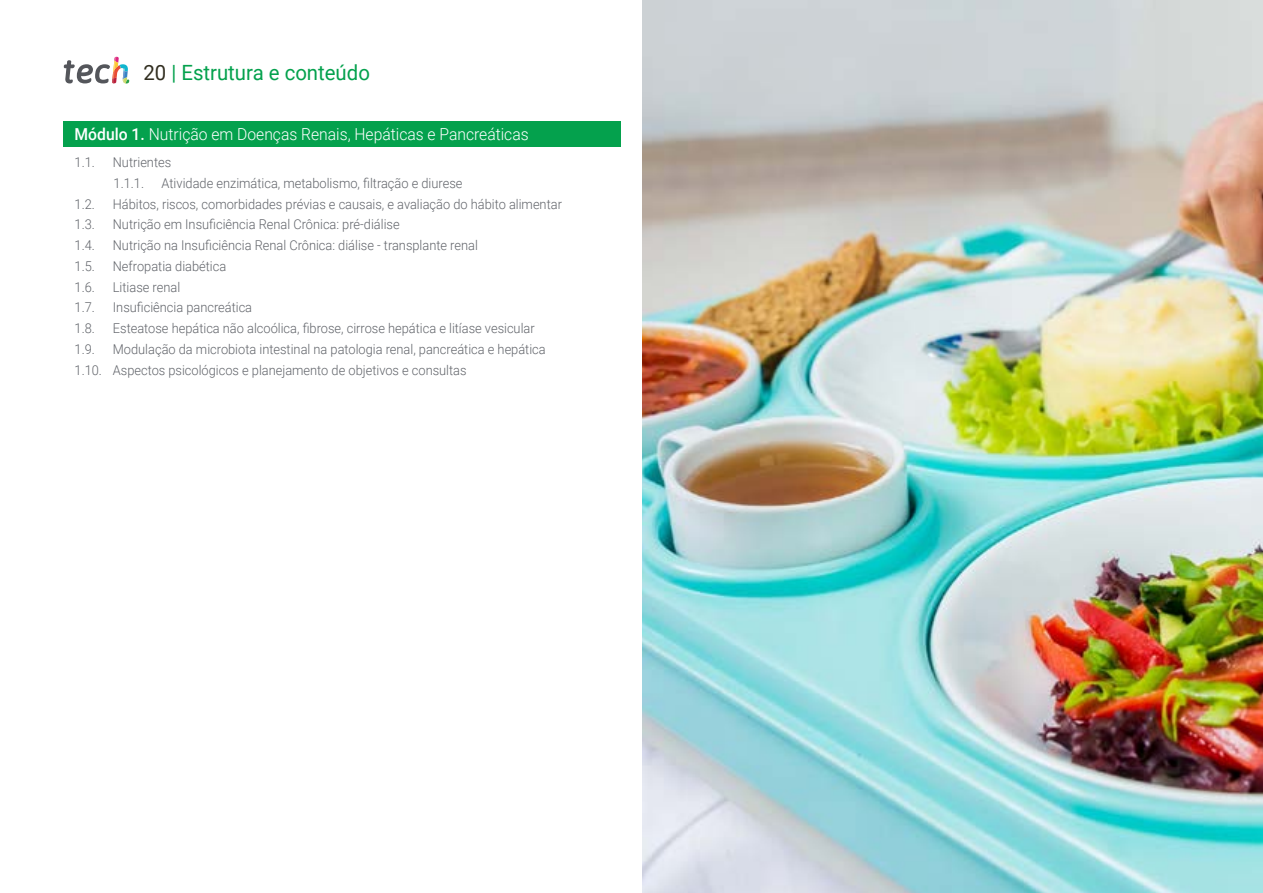
<style>
.page{position:relative;width:1263px;height:893px;background:#fff}
.page>*{position:absolute;margin:0;border:0;box-sizing:border-box;transform-origin:0 0}
.t1{font:21px "Roboto";color:#04a14d}
.t2{font:300 16.5px "Roboto";color:#fff;scale:.95 1}
.t3{font:300 13.5px/20.7px "Roboto";color:#61646a;scale:.95 1}
.s1{color:#312e20}
.s2{font-weight:500}
</style>
<div class="page">
<div style="left:64px;top:121px;width:557px;height:25px;background:#04a14d"></div>
<img style="left:642px;top:0;width:621px;height:893px">
<svg style="left:64px;top:57px;width:65px;height:27px"></svg>
<h1 class="t1" style="left:144px;top:57px;width:228px"><span class="s1">20</span> | Estrutura e conteúdo</h1>
<p class="t2" style="left:75px;top:123px;width:479px"><span class="s2">Módulo 1.</span> Nutrição em Doenças Renais, Hepáticas e Pancreáticas</p>
<p class="t3" style="left:75px;top:151px;width:23px">1.1.</p>
<p class="t3" style="left:113px;top:151px;width:63px">Nutrientes<br>1.1.1.</p>
<p class="t3" style="left:162px;top:172px;width:318px">Atividade enzimática, metabolismo, filtração e diurese</p>
<p class="t3" style="left:75px;top:193px;width:23px">1.2.</p>
<p class="t3" style="left:113px;top:193px;width:474px">Hábitos, riscos, comorbidades prévias e causais, e avaliação do hábito alimentar</p>
<p class="t3" style="left:75px;top:214px;width:23px">1.3.</p>
<p class="t3" style="left:113px;top:214px;width:303px">Nutrição em Insuficiência Renal Crônica: pré-diálise</p>
<p class="t3" style="left:75px;top:234px;width:23px">1.4.</p>
<p class="t3" style="left:113px;top:234px;width:386px">Nutrição na Insuficiência Renal Crônica: diálise - transplante renal</p>
<p class="t3" style="left:75px;top:255px;width:23px">1.5.</p>
<p class="t3" style="left:113px;top:255px;width:121px">Nefropatia diabética</p>
<p class="t3" style="left:75px;top:276px;width:23px">1.6.</p>
<p class="t3" style="left:113px;top:276px;width:72px">Litiase renal</p>
<p class="t3" style="left:75px;top:297px;width:23px">1.7.</p>
<p class="t3" style="left:113px;top:297px;width:148px">Insuficiência pancreática</p>
<p class="t3" style="left:75px;top:317px;width:23px">1.8.</p>
<p class="t3" style="left:113px;top:317px;width:446px">Esteatose hepática não alcoólica, fibrose, cirrose hepática e litíase vesicular</p>
<p class="t3" style="left:75px;top:338px;width:23px">1.9.</p>
<p class="t3" style="left:75px;top:338px;width:497px;text-indent:38px">Modulação da microbiota intestinal na patologia renal, pancreática e hepática<br>1.10. Aspectos psicológicos e planejamento de objetivos e consultas</p>
</div>
